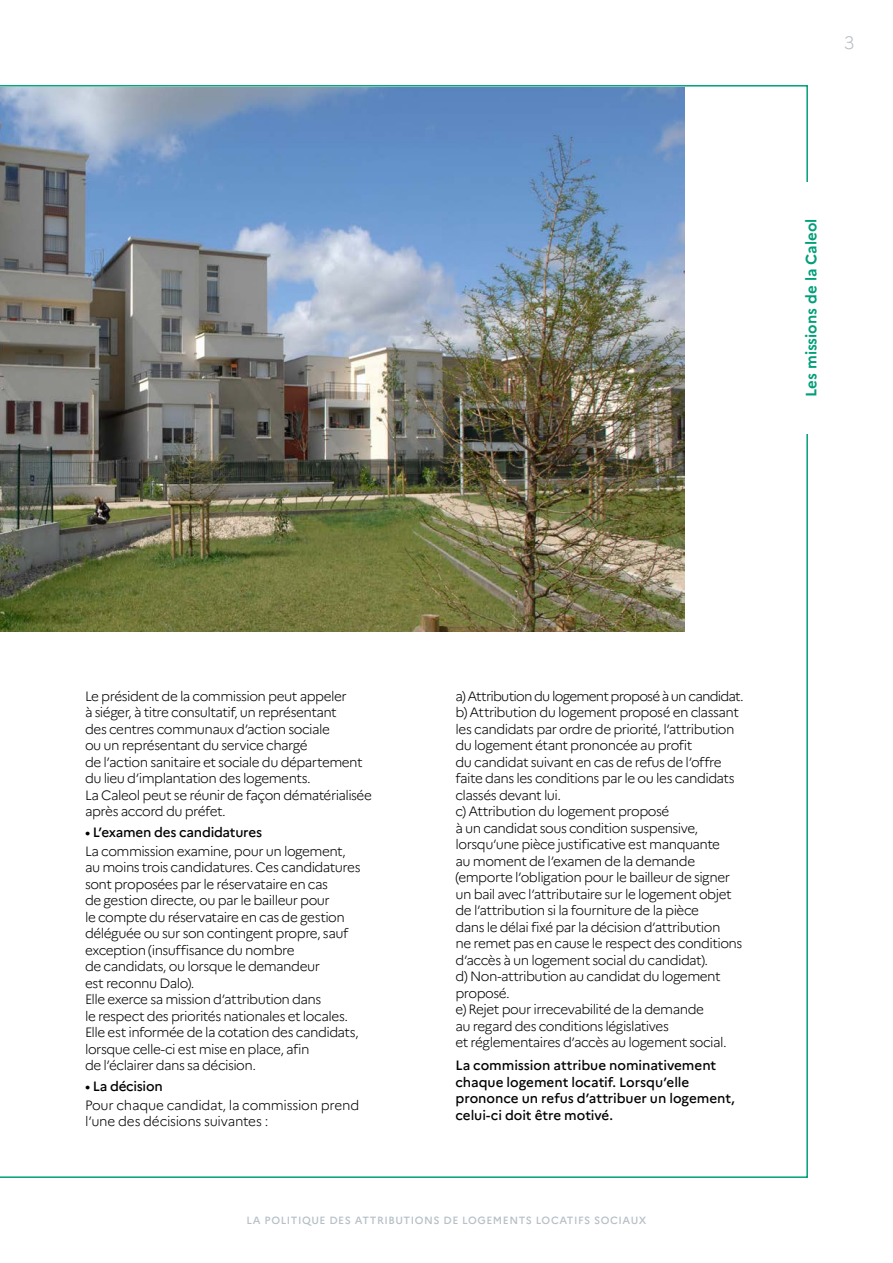
<style>
.page{position:relative;width:893px;height:1263px;background:#fff}
.page>*{position:absolute;margin:0;border:0;box-sizing:border-box;transform-origin:0 0}
.t1{font:300 18px "Marianne";color:#b6c0c6}
.t2{font:700 15px "Marianne";color:#009f79}
.t3{font:300 13.5px/16.5px "Marianne";letter-spacing:-.04em;color:#000}
.t4{font:500 13.5px/16.5px "Marianne";letter-spacing:-.005em;color:#000}
.t5{font:300 13.5px/16.5px "Marianne";letter-spacing:-.02em;color:#000}
.t6{font:300 13.5px "Marianne";letter-spacing:-.06em;color:#000}
.t7{font:500 10.5px "Marianne";letter-spacing:.05em;color:#b6c0c6}
</style>
<div class="page">
<img style="left:0;top:85px;width:808px;height:1093px">
<div style="left:801px;top:182px;width:20px;height:252px;background:#fff"></div>
<p class="t1" style="left:844px;top:32px;width:12px">3</p>
<p class="t2" style="left:802px;top:397px;width:180px;rotate:-90deg">Les missions de la Caleol</p>
<p class="t3" style="left:85px;top:688px;width:288px">Le président de la commission peut appeler<br>à siéger, à titre consultatif, un représentant<br>des centres communaux d’action sociale<br>ou un représentant du service chargé<br>de l’action sanitaire et sociale du département du lieu d’implantation des logements.<br>La Caleol peut se réunir de façon dématérialisée après accord du préfet.</p>
<p class="t4" style="left:85px;top:824px;width:179px">• L’examen des candidatures</p>
<p class="t3" style="left:85px;top:843px;width:277px">La commission examine, pour un logement, au moins trois candidatures. Ces candidatures sont proposées par le réservataire en cas<br>de gestion directe, ou par le bailleur pour<br>le compte du réservataire en cas de gestion déléguée ou sur son contingent propre, sauf exception (insuffisance du nombre<br>de candidats, ou lorsque le demandeur<br>est reconnu Dalo).<br>Elle exerce sa mission d’attribution dans<br>le respect des priorités nationales et locales.<br>Elle est informée de la cotation des candidats, lorsque celle-ci est mise en place, afin<br>de l’éclairer dans sa décision.</p>
<p class="t4" style="left:85px;top:1078px;width:79px">• La décision</p>
<p class="t5" style="left:85px;top:1097px;width:276px">Pour chaque candidat, la commission prend l’une des décisions suivantes :</p>
<p class="t6" style="left:455px;top:688px;width:290px">a) Attribution du logement proposé à un candidat.</p>
<p class="t3" style="left:455px;top:704px;width:285px">b) Attribution du logement proposé en classant les candidats par ordre de priorité, l’attribution du logement étant prononcée au profit<br>du candidat suivant en cas de refus de l’offre faite dans les conditions par le ou les candidats classés devant lui.</p>
<p class="t3" style="left:455px;top:803px;width:288px">c) Attribution du logement proposé<br>à un candidat sous condition suspensive, lorsqu’une pièce justificative est manquante<br>au moment de l’examen de la demande (emporte l’obligation pour le bailleur de signer un bail avec l’attributaire sur le logement objet de l’attribution si la fourniture de la pièce<br>dans le délai fixé par la décision d’attribution<br>ne remet pas en cause le respect des conditions d’accès à un logement social du candidat).</p>
<p class="t3" style="left:455px;top:968px;width:267px">d) Non-attribution au candidat du logement proposé.</p>
<p class="t3" style="left:455px;top:1001px;width:273px">e) Rejet pour irrecevabilité de la demande<br>au regard des conditions législatives<br>et réglementaires d’accès au logement social.</p>
<p class="t4" style="left:455px;top:1057px;width:281px">La commission attribue nominativement chaque logement locatif. Lorsqu’elle prononce un refus d’attribuer un logement, celui-ci doit être motivé.</p>
<p class="t7" style="left:247px;top:1214px;width:401px">LA POLITIQUE DES ATTRIBUTIONS DE LOGEMENTS LOCATIFS SOCIAUX</p>
</div>
